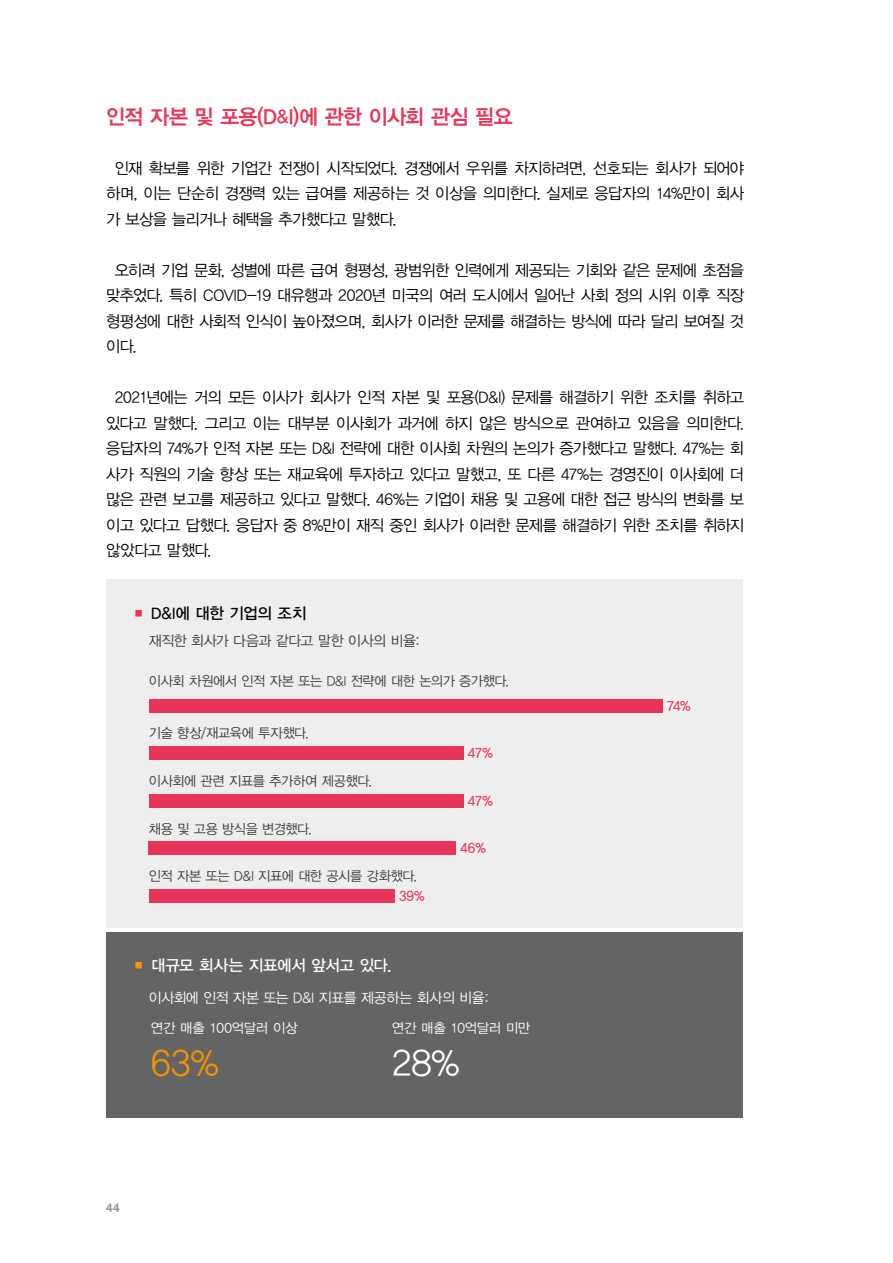
<style>
.page{position:relative;width:893px;height:1263px;background:#fff}
.page>*{position:absolute;margin:0;border:0;box-sizing:border-box;transform-origin:0 0}
.t1{font:36px "YDVYGO32";color:#f39300}
.t2{font:36px "YDVYGO32";color:#fff}
.t3{font:21px "YDVYGO34";letter-spacing:-.03em;color:#e73659}
.t4{font:15.75px/25.5px "YDVYGO32";letter-spacing:-.035em;color:#000;text-align:justify}
.t5{font:15.75px "YDVYGO33";letter-spacing:-.015em;color:#fff}
.t6{font:15.75px "YDVYGO33";letter-spacing:-.03em;color:#000}
.t7{font:14.25px "YDVYGO32";letter-spacing:-.03em;color:#fff}
.t8{font:14.25px "YDVYGO32";letter-spacing:-.025em;color:#3e3a39}
.t9{font:13.5px "YDVYGO32";letter-spacing:-.025em;color:#3e3a39}
.t10{font:13.5px "YDVYGO32";letter-spacing:-.02em;color:#fff}
.t11{font:13.5px "YDVYGO33";letter-spacing:-.04em;color:#e73659}
.t12{font:700 12px "Helvetica Neue LT Pro";color:#949495}
.s1{font-size:18px}
.s2{color:#e73659}
.s3{color:#f39300}
</style>
<div class="page">
<div style="left:106px;top:580px;width:637px;height:348px;background:#eee"></div>
<div style="left:149px;top:699px;width:514px;height:13px;background:#e73659"></div>
<div style="left:149px;top:746px;width:315px;height:14px;background:#e73659"></div>
<div style="left:149px;top:794px;width:315px;height:13px;background:#e73659"></div>
<div style="left:149px;top:841px;width:307px;height:14px;background:#e73659"></div>
<div style="left:149px;top:889px;width:246px;height:13px;background:#e73659"></div>
<div style="left:106px;top:932px;width:637px;height:186px;background:#656464"></div>
<h2 class="t3" style="left:106px;top:103px;width:408px">인적 자본 및 포용(D<span class="s1">&amp;</span>I)에 관한 이사회 관심 필요</h2>
<p class="t4" style="left:106px;top:154px;width:639px;text-indent:9px">인재 확보를 위한 기업간 전쟁이 시작되었다. 경쟁에서 우위를 차지하려면, 선호되는 회사가 되어야 하며, 이는 단순히 경쟁력 있는 급여를 제공하는 것 이상을 의미한다. 실제로 응답자의 14%만이 회사 가 보상을 늘리거나 혜택을 추가했다고 말했다.</p>
<p class="t4" style="left:106px;top:256px;width:639px;text-indent:9px">오히려 기업 문화, 성별에 따른 급여 형평성, 광범위한 인력에게 제공되는 기회와 같은 문제에 초점을 맞추었다. 특히 COVID-19 대유행과 2020년 미국의 여러 도시에서 일어난 사회 정의 시위 이후 직장 형평성에 대한 사회적 인식이 높아졌으며, 회사가 이러한 문제를 해결하는 방식에 따라 달리 보여질 것 이다.</p>
<p class="t4" style="left:106px;top:384px;width:639px;text-indent:9px">2021년에는 거의 모든 이사가 회사가 인적 자본 및 포용(D&amp;I) 문제를 해결하기 위한 조치를 취하고 있다고 말했다. 그리고 이는 대부분 이사회가 과거에 하지 않은 방식으로 관여하고 있음을 의미한다. 응답자의 74%가 인적 자본 또는 D&amp;I 전략에 대한 이사회 차원의 논의가 증가했다고 말했다. 47%는 회 사가 직원의 기술 향상 또는 재교육에 투자하고 있다고 말했고, 또 다른 47%는 경영진이 이사회에 더 많은 관련 보고를 제공하고 있다고 말했다. 46%는 기업이 채용 및 고용에 대한 접근 방식의 변화를 보 이고 있다고 답했다. 응답자 중 8%만이 재직 중인 회사가 이러한 문제를 해결하기 위한 조치를 취하지 않았다고 말했다.</p>
<p class="t6" style="left:132px;top:603px;width:176px"><span class="s2">■</span> D&amp;I에 대한 기업의 조치</p>
<p class="t8" style="left:149px;top:631px;width:274px">재직한 회사가 다음과 같다고 말한 이사의 비율:</p>
<p class="t9" style="left:149px;top:672px;width:362px">이사회 차원에서 인적 자본 또는 D&amp;I 전략에 대한 논의가 증가했다.</p>
<p class="t9" style="left:149px;top:724px;width:162px">기술 향상/재교육에 투자했다.</p>
<p class="t9" style="left:149px;top:772px;width:225px">이사회에 관련 지표를 추가하여 제공했다.</p>
<p class="t9" style="left:149px;top:819px;width:164px">채용 및 고용 방식을 변경했다.</p>
<p class="t9" style="left:149px;top:867px;width:270px">인적 자본 또는 D&amp;I 지표에 대한 공시를 강화했다.</p>
<p class="t11" style="left:399px;top:886px;width:27px">39%</p>
<p class="t11" style="left:468px;top:744px;width:26px">47%</p>
<p class="t11" style="left:468px;top:791px;width:26px">47%</p>
<p class="t11" style="left:460px;top:839px;width:27px">46%</p>
<p class="t5" style="left:132px;top:955px;width:261px"><span class="s3">■</span> 대규모 회사는 지표에서 앞서고 있다.</p>
<p class="t7" style="left:149px;top:988px;width:342px">이사회에 인적 자본 또는 D&amp;I 지표를 제공하는 회사의 비율:</p>
<p class="t10" style="left:151px;top:1019px;width:148px">연간 매출 100억달러 이상</p>
<p class="t10" style="left:392px;top:1019px;width:140px">연간 매출 10억달러 미만</p>
<h1 class="t1" style="left:151px;top:1039px;width:69px">63%</h1>
<h1 class="t2" style="left:392px;top:1039px;width:69px">28%</h1>
<p class="t12" style="left:106px;top:1200px;width:15px">44</p>
<p class="t11" style="left:667px;top:696px;width:25px">74%</p>
</div>
